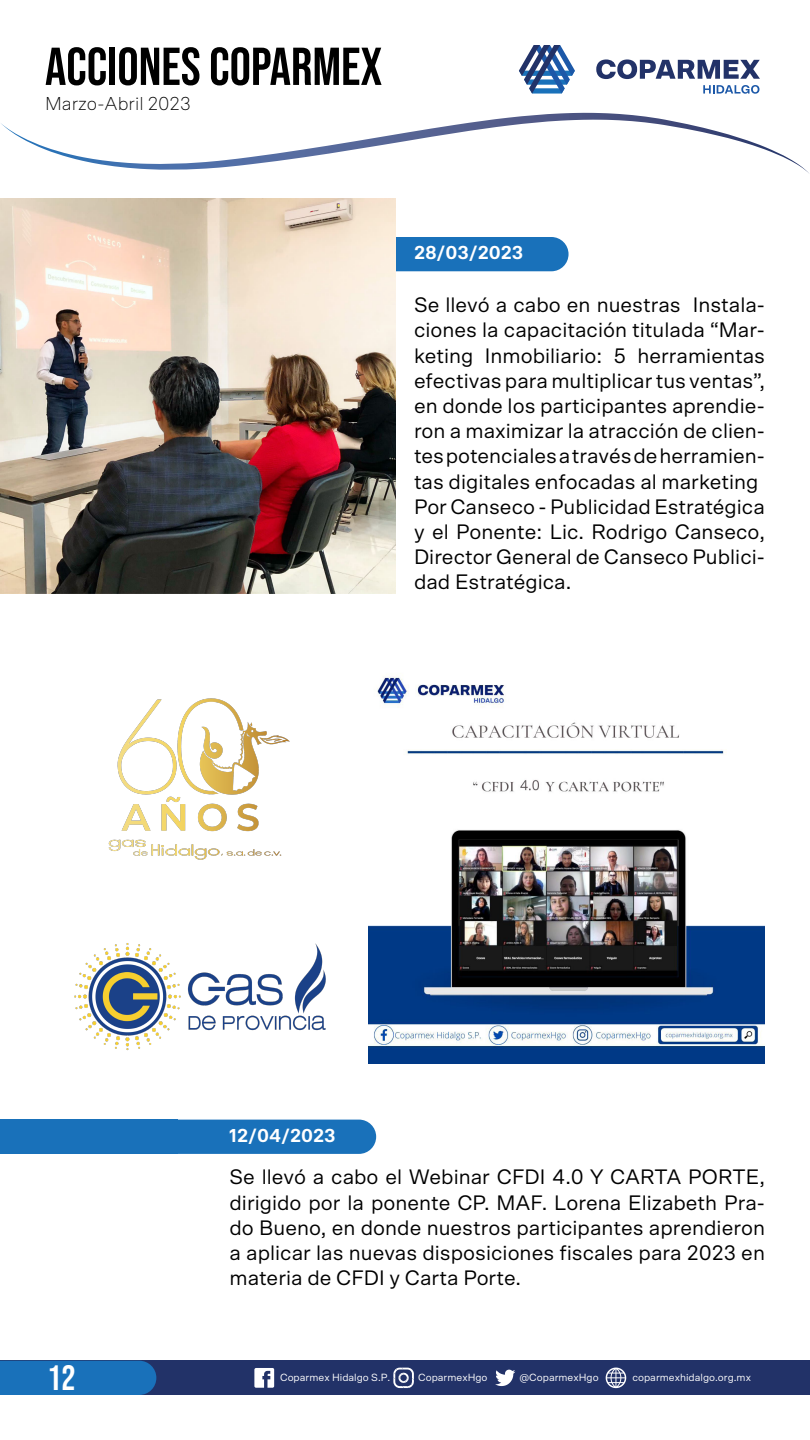
<style>
.page{position:relative;width:810px;height:1440px;background:#fff}
.page>*{position:absolute;margin:0;border:0;box-sizing:border-box;transform-origin:0 0}
.t1{font:53.25px "Bebas Neue";color:#000}
.t2{font:35.25px "Bebas Neue";color:#fff}
.t3{font:21px/25.2px "Scto Grotesk A";color:#000;text-align:justify}
.t4{font:700 18.75px "Scto Grotesk A";color:#fff}
.t5{font:100 18.75px "Scto Grotesk A";color:#000}
.t6{font:10.5px "Scto Grotesk A";color:#fff}
</style>
<div class="page">
<div style="left:0;top:1361px;width:810px;height:34px;background:#223268"></div>
<div style="left:0;top:1361px;width:156px;height:34px;background:#1971ba"></div>
<svg style="left:393px;top:1368px;width:21px;height:20px"></svg>
<svg style="left:254px;top:1368px;width:20px;height:20px"></svg>
<svg style="left:495px;top:1370px;width:20px;height:16px"></svg>
<svg style="left:606px;top:1368px;width:20px;height:20px"></svg>
<svg style="left:1px;top:113px;width:808px;height:60px"></svg>
<svg style="left:519px;top:45px;width:56px;height:49px"></svg>
<svg style="left:596px;top:59px;width:164px;height:20px"></svg>
<svg style="left:703px;top:85px;width:56px;height:9px"></svg>
<div style="left:396px;top:237px;width:173px;height:34px;background:#1971ba"></div>
<div style="left:177px;top:1120px;width:199px;height:34px;background:#1971ba"></div>
<div style="left:0;top:1120px;width:177px;height:34px;background:#1971ba"></div>
<img style="left:0;top:198px;width:396px;height:396px">
<img style="left:369px;top:676px;width:396px;height:387px">
<img style="left:108px;top:698px;width:182px;height:162px">
<img style="left:74px;top:943px;width:252px;height:108px">
<p class="t1" style="left:45px;top:36px;width:339px">ACCIONES COPARMEX</p>
<p class="t5" style="left:45px;top:92px;width:147px">Marzo-Abril 2023</p>
<p class="t4" style="left:414px;top:241px;width:111px">28/03/2023</p>
<p class="t3" style="left:414px;top:292px;width:353px">Se llevó a cabo en nuestras Instala&shy;ciones la capacitación titulada “Mar&shy;keting Inmobiliario: 5 herramientas efectivas para multiplicar tus ventas”, en donde los participantes aprendie&shy;ron a maximizar la atracción de clien&shy;tes potenciales a través de herramien&shy;tas digitales enfocadas al marketing</p>
<p class="t3" style="left:414px;top:494px;width:353px">Por Canseco - Publicidad Estratégica y el Ponente: Lic. Rodrigo Canseco, Director General de Canseco Publici&shy;dad Estratégica.</p>
<p class="t4" style="left:229px;top:1124px;width:108px">12/04/2023</p>
<h2 class="t2" style="left:47px;top:1358px;width:30px">12</h2>
<p class="t3" style="left:230px;top:1164px;width:537px">Se llevó a cabo el Webinar CFDI 4.0 Y CARTA PORTE, dirigido por la ponente CP. MAF. Lorena Elizabeth Pra&shy;do Bueno, en donde nuestros participantes aprendieron a aplicar las nuevas disposiciones fiscales para 2023 en materia de CFDI y Carta Porte.</p>
<p class="t6" style="left:280px;top:1371px;width:112px">Coparmex Hidalgo S.P.</p>
<p class="t6" style="left:418px;top:1371px;width:71px">CoparmexHgo</p>
<p class="t6" style="left:519px;top:1371px;width:81px">@CoparmexHgo</p>
<p class="t6" style="left:632px;top:1371px;width:120px">coparmexhidalgo.org.mx</p>
</div>
